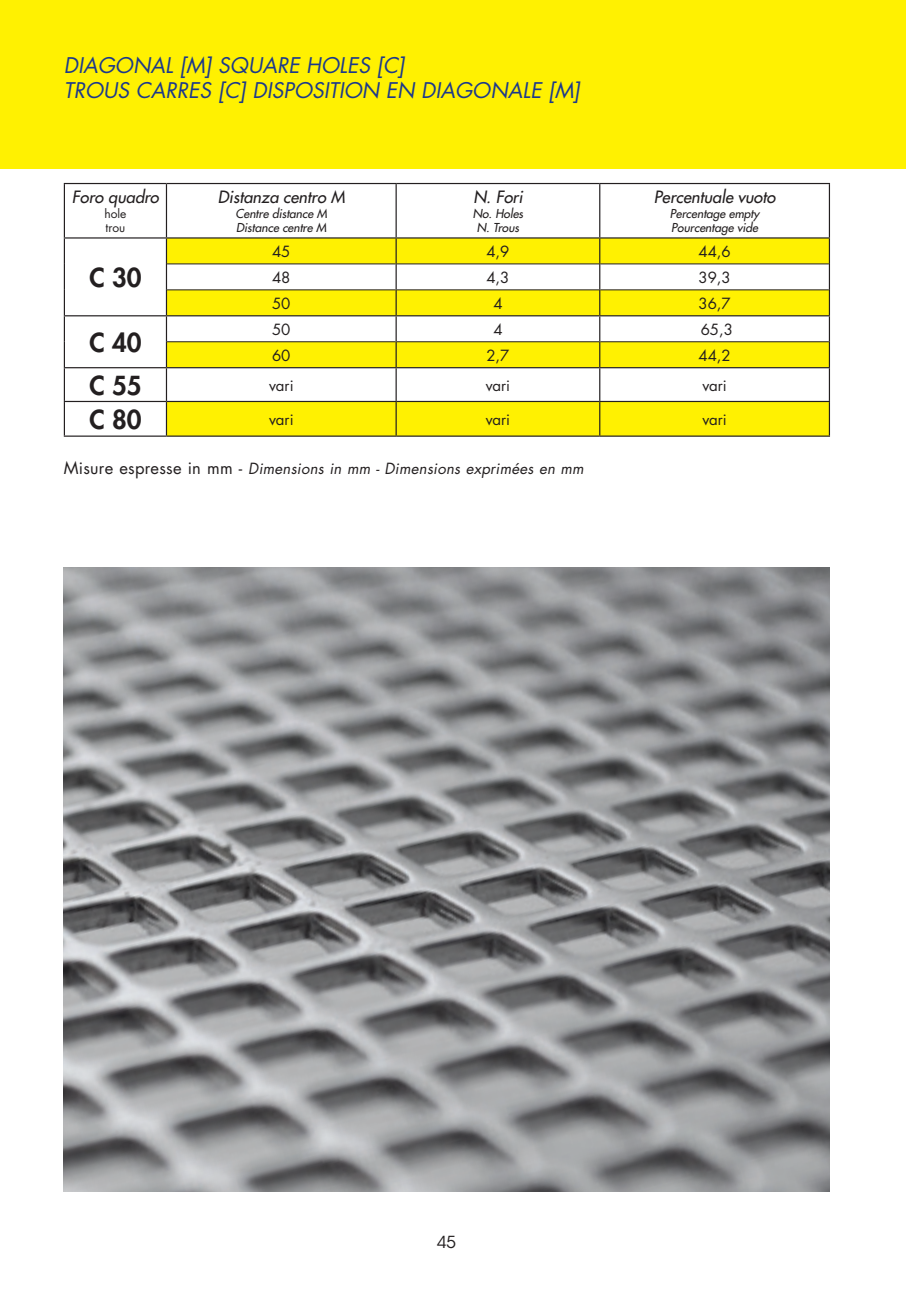
<style>
.page{position:relative;width:906px;height:1289px;background:#fff}
.page>*{position:absolute;margin:0;border:0;box-sizing:border-box;transform-origin:0 0}
.t1{font:800 25.5px "Futura Std";color:#231f20}
.t2{font:italic 21px/25.2px "Futura Std";color:#1b388c}
.t3{font:italic 500 16.5px "Futura Std";color:#231f20}
.t4{font:16.5px "ITC Avant Garde Std";color:#231f20}
.t5{font:15px "Futura Std";color:#231f20}
.t6{font:italic 15px "Futura Std";letter-spacing:.015em;color:#231f20}
.t7{font:italic 500 12px/14.4px "Futura Std";color:#231f20}
.t8{font:12px/14.4px "Futura Std";color:#231f20}
.s1{font-style:normal;font-size:16.5px}
</style>
<div class="page">
<div style="left:0;top:0;width:906px;height:168px;background:#fff101"></div>
<svg style="left:167px;top:238px;width:662px;height:197px;fill:#fff101"></svg>
<hr style="left:167px;top:263px;width:228px;height:1px;background:#231f20">
<hr style="left:397px;top:263px;width:202px;height:1px;background:#231f20">
<hr style="left:600px;top:263px;width:229px;height:1px;background:#231f20">
<hr style="left:167px;top:289px;width:228px;height:1px;background:#231f20">
<hr style="left:397px;top:289px;width:202px;height:1px;background:#231f20">
<hr style="left:600px;top:289px;width:229px;height:1px;background:#231f20">
<hr style="left:167px;top:341px;width:228px;height:1px;background:#231f20">
<hr style="left:397px;top:341px;width:202px;height:1px;background:#231f20">
<hr style="left:600px;top:341px;width:229px;height:1px;background:#231f20">
<hr style="left:64px;top:184px;width:1px;height:53px;background:#231f20">
<hr style="left:829px;top:184px;width:1px;height:53px;background:#231f20">
<svg style="left:64px;top:238px;width:1px;height:129px"></svg>
<svg style="left:829px;top:238px;width:1px;height:129px"></svg>
<hr style="left:64px;top:368px;width:1px;height:33px;background:#231f20">
<hr style="left:829px;top:368px;width:1px;height:33px;background:#231f20">
<hr style="left:64px;top:402px;width:1px;height:33px;background:#231f20">
<hr style="left:829px;top:402px;width:1px;height:33px;background:#231f20">
<hr style="left:64px;top:435px;width:102px;height:2px;background:#231f20">
<hr style="left:166px;top:435px;width:230px;height:2px;background:#231f20">
<hr style="left:396px;top:435px;width:204px;height:2px;background:#231f20">
<hr style="left:600px;top:435px;width:230px;height:2px;background:#231f20">
<hr style="left:64px;top:183px;width:102px;height:1px;background:#231f20">
<hr style="left:166px;top:183px;width:230px;height:1px;background:#231f20">
<hr style="left:396px;top:183px;width:204px;height:1px;background:#231f20">
<hr style="left:600px;top:183px;width:230px;height:1px;background:#231f20">
<hr style="left:64px;top:237px;width:102px;height:1px;background:#231f20">
<hr style="left:166px;top:237px;width:230px;height:1px;background:#231f20">
<hr style="left:396px;top:237px;width:204px;height:1px;background:#231f20">
<hr style="left:600px;top:237px;width:230px;height:1px;background:#231f20">
<hr style="left:599px;top:184px;width:1px;height:53px;background:#231f20">
<svg style="left:599px;top:238px;width:1px;height:129px"></svg>
<hr style="left:599px;top:368px;width:1px;height:33px;background:#231f20">
<hr style="left:599px;top:402px;width:1px;height:33px;background:#231f20">
<hr style="left:166px;top:184px;width:1px;height:53px;background:#231f20">
<hr style="left:395px;top:184px;width:2px;height:53px;background:#231f20">
<hr style="left:395px;top:238px;width:2px;height:26px;background:#231f20">
<hr style="left:395px;top:264px;width:2px;height:26px;background:#231f20">
<hr style="left:395px;top:290px;width:2px;height:25px;background:#231f20">
<hr style="left:395px;top:316px;width:2px;height:26px;background:#231f20">
<svg style="left:166px;top:238px;width:1px;height:129px"></svg>
<hr style="left:395px;top:342px;width:2px;height:25px;background:#231f20">
<hr style="left:166px;top:368px;width:1px;height:33px;background:#231f20">
<hr style="left:395px;top:368px;width:2px;height:33px;background:#231f20">
<hr style="left:166px;top:402px;width:1px;height:33px;background:#231f20">
<hr style="left:395px;top:402px;width:2px;height:33px;background:#231f20">
<hr style="left:64px;top:315px;width:102px;height:1px;background:#231f20">
<hr style="left:166px;top:315px;width:230px;height:1px;background:#231f20">
<hr style="left:396px;top:315px;width:204px;height:1px;background:#231f20">
<hr style="left:600px;top:315px;width:230px;height:1px;background:#231f20">
<hr style="left:64px;top:401px;width:102px;height:1px;background:#231f20">
<hr style="left:166px;top:401px;width:230px;height:1px;background:#231f20">
<hr style="left:396px;top:401px;width:204px;height:1px;background:#231f20">
<hr style="left:600px;top:401px;width:230px;height:1px;background:#231f20">
<hr style="left:64px;top:367px;width:102px;height:1px;background:#231f20">
<hr style="left:166px;top:367px;width:230px;height:1px;background:#231f20">
<hr style="left:396px;top:367px;width:204px;height:1px;background:#231f20">
<hr style="left:600px;top:367px;width:230px;height:1px;background:#231f20">
<img style="left:64px;top:567px;width:765px;height:624px">
<h2 class="t2" style="left:64px;top:53px;width:518px">DIAGONAL [M] SQUARE HOLES [C]<br>TROUS CARRES [C] DISPOSITION EN DIAGONALE [M]</h2>
<h3 class="t3" style="left:72px;top:187px;width:88px">Foro quadro</h3>
<p class="t8" style="left:104px;top:206px;width:24px">hole trou</p>
<h3 class="t3" style="left:218px;top:187px;width:128px">Distanza centro M</h3>
<p class="t7" style="left:235px;top:206px;width:93px">Centre distance M<br>Distance centre M</p>
<h3 class="t3" style="left:473px;top:187px;width:51px">N. Fori</h3>
<p class="t7" style="left:473px;top:206px;width:52px;text-align:center">No. Holes<br>N. Trous</p>
<h3 class="t3" style="left:654px;top:187px;width:123px">Percentuale vuoto</h3>
<p class="t7" style="left:670px;top:206px;width:91px">Percentage empty<br>Pourcentage vide</p>
<h1 class="t1" style="left:89px;top:262px;width:54px">C 30</h1>
<h1 class="t1" style="left:89px;top:327px;width:54px">C 40</h1>
<p class="t5" style="left:272px;top:242px;width:20px">45</p>
<p class="t5" style="left:486px;top:242px;width:25px">4,9</p>
<p class="t5" style="left:698px;top:242px;width:34px">44,6</p>
<p class="t5" style="left:272px;top:268px;width:20px">48</p>
<p class="t5" style="left:486px;top:268px;width:25px">4,3</p>
<p class="t5" style="left:698px;top:268px;width:34px">39,3</p>
<p class="t5" style="left:272px;top:294px;width:20px">50</p>
<p class="t5" style="left:493px;top:294px;width:11px">4</p>
<p class="t5" style="left:698px;top:294px;width:34px">36,7</p>
<p class="t5" style="left:272px;top:320px;width:20px">50</p>
<p class="t5" style="left:493px;top:320px;width:11px">4</p>
<p class="t5" style="left:700px;top:320px;width:34px">65,3</p>
<p class="t5" style="left:272px;top:346px;width:20px">60</p>
<p class="t5" style="left:486px;top:346px;width:25px">2,7</p>
<p class="t5" style="left:698px;top:346px;width:34px">44,2</p>
<h1 class="t1" style="left:89px;top:369px;width:54px">C 55</h1>
<p class="t5" style="left:269px;top:376px;width:26px">vari</p>
<p class="t5" style="left:486px;top:376px;width:26px">vari</p>
<p class="t5" style="left:702px;top:376px;width:26px">vari</p>
<h1 class="t1" style="left:89px;top:404px;width:54px">C 80</h1>
<p class="t5" style="left:269px;top:410px;width:26px">vari</p>
<p class="t5" style="left:486px;top:410px;width:26px">vari</p>
<p class="t5" style="left:702px;top:410px;width:26px">vari</p>
<p class="t6" style="left:64px;top:459px;width:521px"><span class="s1">Misure espresse in mm -</span> Dimensions in mm - Dimensions exprimées en mm</p>
<h3 class="t4" style="left:437px;top:1232px;width:21px">45</h3>
</div>
